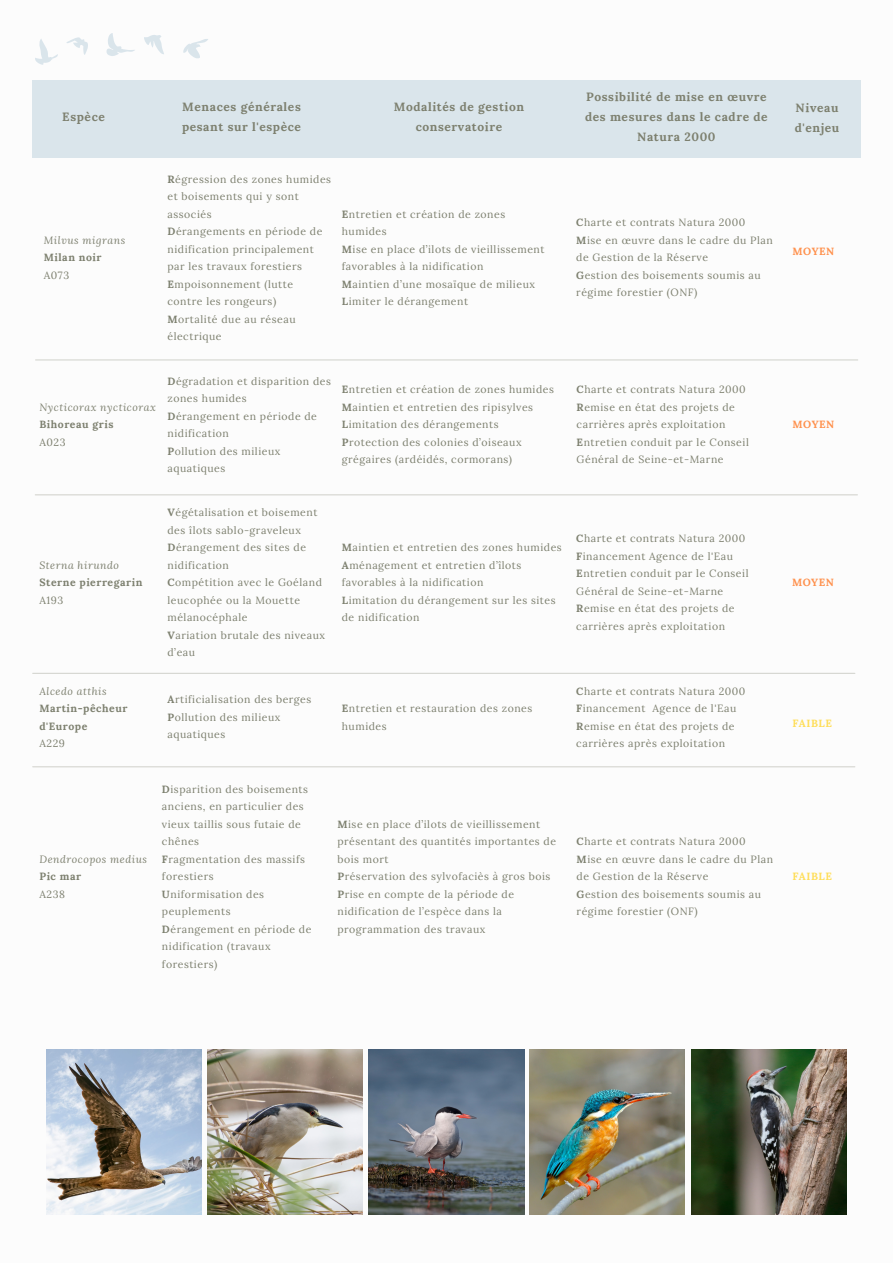
<style>
.page{position:relative;width:893px;height:1264px;background:#fff}
.page>*{position:absolute;margin:0;border:0;box-sizing:border-box;transform-origin:0 0}
.t1{font:700 12px/20px "Lora";letter-spacing:.05em;color:#7d806f}
.t2{font:10.5px/17.5px "Lora";letter-spacing:.05em;color:#7d806f}
.t3{font:italic 10.5px "Lora";letter-spacing:.05em;color:#7d806f}
.t4{font:700 10.5px/17.5px "Lora";letter-spacing:.05em;color:#7d806f}
.t5{font:700 10.5px "Lora";letter-spacing:.05em;color:#ff914d}
.t6{font:700 10.5px "Lora";letter-spacing:.05em;color:#ffde59}
.s1{font-weight:700}
</style>
<div class="page">
<div style="left:32px;top:81px;width:828px;height:77px;background:#dae5eb"></div>
<hr style="left:36px;top:359px;width:821px;height:1px;background:#7d806f">
<hr style="left:35px;top:494px;width:822px;height:1px;background:#7d806f">
<hr style="left:33px;top:672px;width:821px;height:2px;background:#7d806f">
<hr style="left:33px;top:766px;width:821px;height:1px;background:#7d806f">
<img style="left:691px;top:1049px;width:155px;height:165px">
<img style="left:529px;top:1049px;width:155px;height:165px">
<img style="left:369px;top:1049px;width:155px;height:165px">
<img style="left:207px;top:1049px;width:155px;height:165px">
<img style="left:46px;top:1049px;width:155px;height:165px">
<svg style="left:106px;top:33px;width:29px;height:23px"></svg>
<svg style="left:66px;top:37px;width:22px;height:18px"></svg>
<svg style="left:35px;top:39px;width:23px;height:25px"></svg>
<svg style="left:183px;top:39px;width:25px;height:20px"></svg>
<svg style="left:144px;top:35px;width:20px;height:19px"></svg>
<p class="t1" style="left:62px;top:106px;width:44px">Espèce</p>
<p class="t1" style="left:182px;top:96px;width:120px">Menaces générales pesant sur l'espèce</p>
<p class="t1" style="left:394px;top:96px;width:132px;text-align:center">Modalités de gestion conservatoire</p>
<p class="t1" style="left:585px;top:86px;width:184px;text-align:center">Possibilité de mise en œuvre des mesures dans le cadre de<br>Natura 2000</p>
<p class="t1" style="left:794px;top:98px;width:46px">Niveau d'enjeu</p>
<p class="t2" style="left:167px;top:170px;width:165px"><span class="s1">R</span>égression des zones humides et boisements qui y sont associés</p>
<p class="t2" style="left:167px;top:222px;width:156px"><span class="s1">D</span>érangements en période de nidification principalement par les travaux forestiers<br><span class="s1">E</span>mpoisonnement (lutte contre les rongeurs)</p>
<p class="t2" style="left:167px;top:310px;width:130px"><span class="s1">M</span>ortalité due au réseau électrique</p>
<p class="t2" style="left:342px;top:205px;width:165px"><span class="s1">E</span>ntretien et création de zones</p>
<p class="t2" style="left:342px;top:222px;width:46px">humides</p>
<p class="t2" style="left:342px;top:240px;width:204px"><span class="s1">M</span>ise en place d’ilots de vieillissement favorables à la nidification</p>
<p class="t2" style="left:342px;top:275px;width:195px"><span class="s1">M</span>aintien d’une mosaïque de milieux</p>
<p class="t2" style="left:342px;top:292px;width:128px"><span class="s1">L</span>imiter le dérangement</p>
<p class="t2" style="left:576px;top:214px;width:171px"><span class="s1">C</span>harte et contrats Natura 2000</p>
<p class="t2" style="left:576px;top:231px;width:198px"><span class="s1">M</span>ise en œuvre dans le cadre du Plan de Gestion de la Réserve</p>
<p class="t2" style="left:576px;top:266px;width:186px"><span class="s1">G</span>estion des boisements soumis au régime forestier (ONF)</p>
<p class="t3" style="left:44px;top:233px;width:83px">Milvus migrans</p>
<p class="t4" style="left:44px;top:249px;width:59px">Milan noir</p>
<p class="t2" style="left:44px;top:266px;width:27px">A073</p>
<p class="t5" style="left:792px;top:244px;width:44px">MOYEN</p>
<p class="t3" style="left:39px;top:400px;width:118px">Nycticorax nycticorax</p>
<p class="t4" style="left:39px;top:416px;width:75px">Bihoreau gris</p>
<p class="t2" style="left:39px;top:433px;width:28px">A023</p>
<p class="t2" style="left:167px;top:372px;width:165px"><span class="s1">D</span>égradation et disparition des zones humides</p>
<p class="t2" style="left:167px;top:407px;width:151px"><span class="s1">D</span>érangement en période de nidification</p>
<p class="t2" style="left:167px;top:442px;width:114px"><span class="s1">P</span>ollution des milieux aquatiques</p>
<p class="t2" style="left:342px;top:381px;width:214px"><span class="s1">E</span>ntretien et création de zones humides<br><span class="s1">M</span>aintien et entretien des ripisylves<br><span class="s1">L</span>imitation des dérangements</p>
<p class="t2" style="left:342px;top:433px;width:181px"><span class="s1">P</span>rotection des colonies d’oiseaux grégaires (ardéidés, cormorans)</p>
<p class="t3" style="left:39px;top:558px;width:81px">Sterna hirundo</p>
<p class="t4" style="left:39px;top:573px;width:104px">Sterne pierregarin</p>
<p class="t2" style="left:39px;top:591px;width:25px">A193</p>
<p class="t3" style="left:39px;top:683px;width:69px">Alcedo atthis</p>
<p class="t4" style="left:39px;top:699px;width:89px">Martin-pêcheur d'Europe</p>
<p class="t2" style="left:39px;top:734px;width:27px">A229</p>
<p class="t2" style="left:167px;top:503px;width:151px"><span class="s1">V</span>égétalisation et boisement des îlots sablo-graveleux</p>
<p class="t2" style="left:167px;top:538px;width:140px"><span class="s1">D</span>érangement des sites de nidification</p>
<p class="t2" style="left:167px;top:573px;width:156px"><span class="s1">C</span>ompétition avec le Goéland</p>
<p class="t2" style="left:167px;top:591px;width:134px">leucophée ou la Mouette mélanocéphale</p>
<p class="t2" style="left:167px;top:626px;width:159px"><span class="s1">V</span>ariation brutale des niveaux</p>
<p class="t2" style="left:167px;top:643px;width:29px">d’eau</p>
<p class="t2" style="left:342px;top:538px;width:221px"><span class="s1">M</span>aintien et entretien des zones humides<br><span class="s1">A</span>ménagement et entretien d’îlots favorables à la nidification</p>
<p class="t2" style="left:342px;top:591px;width:215px"><span class="s1">L</span>imitation du dérangement sur les sites de nidification</p>
<p class="t2" style="left:167px;top:690px;width:145px"><span class="s1">A</span>rtificialisation des berges<br><span class="s1">P</span>ollution des milieux aquatiques</p>
<p class="t2" style="left:342px;top:699px;width:192px"><span class="s1">E</span>ntretien et restauration des zones humides</p>
<p class="t3" style="left:39px;top:852px;width:109px">Dendrocopos medius</p>
<p class="t4" style="left:39px;top:867px;width:43px">Pic mar</p>
<p class="t2" style="left:39px;top:885px;width:27px">A238</p>
<p class="t2" style="left:162px;top:780px;width:147px"><span class="s1">D</span>isparition des boisements anciens, en particulier des vieux taillis sous futaie de chênes</p>
<p class="t2" style="left:162px;top:850px;width:144px"><span class="s1">F</span>ragmentation des massifs forestiers</p>
<p class="t2" style="left:162px;top:885px;width:104px"><span class="s1">U</span>niformisation des peuplements</p>
<p class="t2" style="left:162px;top:920px;width:151px"><span class="s1">D</span>érangement en période de nidification (travaux forestiers)</p>
<p class="t2" style="left:337px;top:815px;width:220px"><span class="s1">M</span>ise en place d’ilots de vieillissement présentant des quantités importantes de bois mort</p>
<p class="t2" style="left:337px;top:867px;width:214px"><span class="s1">P</span>réservation des sylvofaciès à gros bois <span class="s1">P</span>rise en compte de la période de nidification de l’espèce dans la programmation des travaux</p>
<p class="t2" style="left:576px;top:381px;width:174px"><span class="s1">C</span>harte et contrats Natura 2000<br><span class="s1">R</span>emise en état des projets de carrières après exploitation<br><span class="s1">E</span>ntretien conduit par le Conseil<br>Général de Seine-et-Marne</p>
<p class="t2" style="left:576px;top:530px;width:171px"><span class="s1">C</span>harte et contrats Natura 2000</p>
<p class="t2" style="left:576px;top:547px;width:158px"><span class="s1">F</span>inancement Agence de l'Eau</p>
<p class="t2" style="left:576px;top:564px;width:174px"><span class="s1">E</span>ntretien conduit par le Conseil<br>Général de Seine-et-Marne</p>
<p class="t2" style="left:576px;top:599px;width:160px"><span class="s1">R</span>emise en état des projets de carrières après exploitation</p>
<p class="t5" style="left:792px;top:418px;width:44px">MOYEN</p>
<p class="t5" style="left:792px;top:575px;width:44px">MOYEN</p>
<p class="t2" style="left:576px;top:682px;width:171px"><span class="s1">C</span>harte et contrats Natura 2000</p>
<p class="t2" style="left:576px;top:699px;width:161px"><span class="s1">F</span>inancement Agence de l'Eau</p>
<p class="t2" style="left:576px;top:717px;width:160px"><span class="s1">R</span>emise en état des projets de carrières après exploitation</p>
<p class="t6" style="left:792px;top:716px;width:41px">FAIBLE</p>
<p class="t2" style="left:576px;top:832px;width:171px"><span class="s1">C</span>harte et contrats Natura 2000</p>
<p class="t2" style="left:576px;top:850px;width:198px"><span class="s1">M</span>ise en œuvre dans le cadre du Plan de Gestion de la Réserve</p>
<p class="t2" style="left:576px;top:885px;width:186px"><span class="s1">G</span>estion des boisements soumis au régime forestier (ONF)</p>
<p class="t6" style="left:792px;top:869px;width:41px">FAIBLE</p>
</div>
